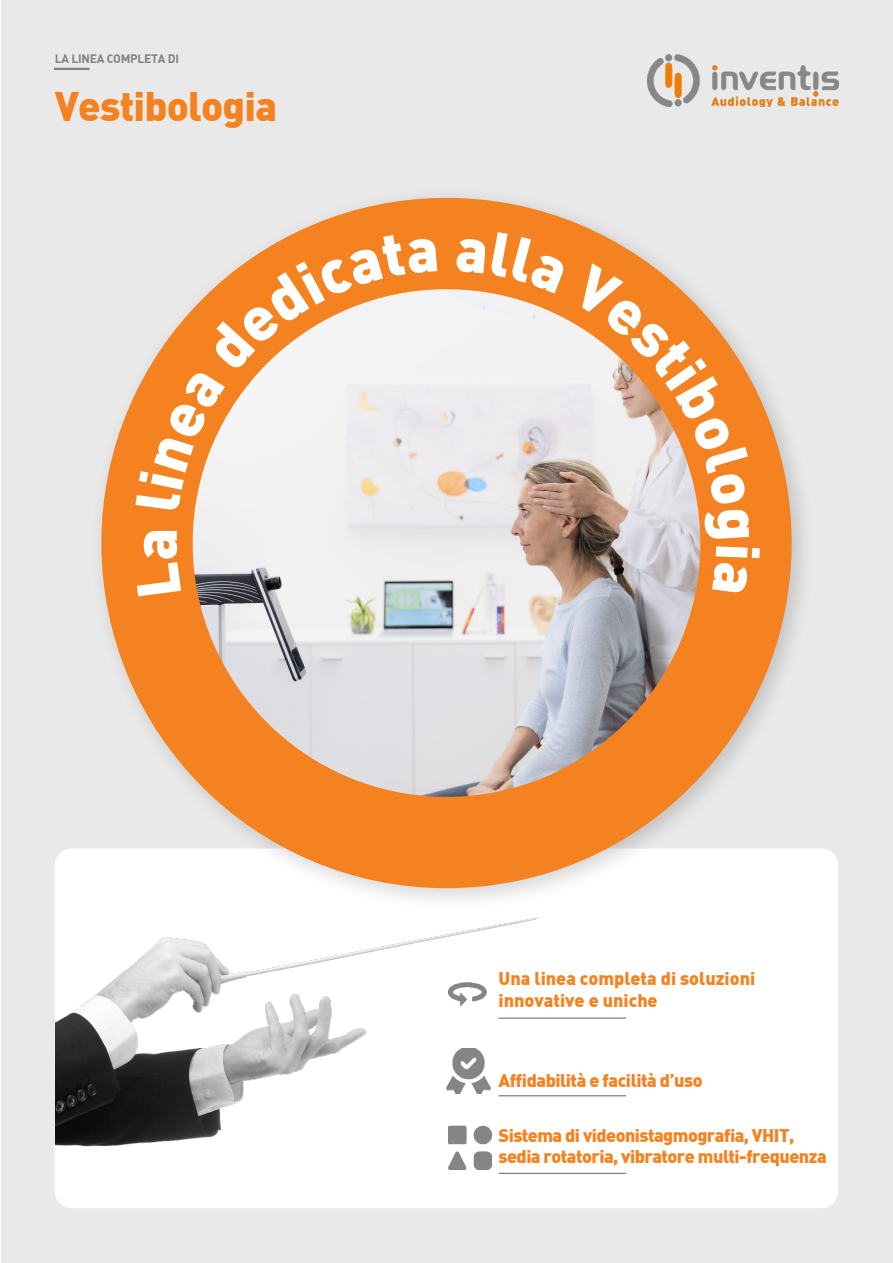
<style>
.page{position:relative;width:893px;height:1263px;background:#fff}
.page>*{position:absolute;margin:0;border:0;box-sizing:border-box;transform-origin:0 0}
.t1{font:900 60.9px "DIN";color:#fff}
.t2{font:900 40.5px "DIN";letter-spacing:-.02em;color:#f58220}
.t3{font:900 18px/21.6px "DIN";letter-spacing:-.03em;color:#f58220}
.t4{font:900 18px/21.6px "DIN";color:#f58220}
.t5{font:700 12px "DIN Alternate";letter-spacing:-.02em;color:#808285}
</style>
<div class="page">
<div style="left:1px;top:0;width:892px;height:1263px;background:#e9e9e9"></div>
<div style="left:55px;top:848px;width:783px;height:360px;background:#fff;border-radius:17px"></div>
<div style="left:54px;top:68px;width:36px;height:2px;border:2px solid #808285"></div>
<img style="left:647px;top:54px;width:192px;height:53px">
<div style="left:88px;top:185px;width:728px;height:728px;background:#231f20;opacity:.2"></div>
<img style="left:147px;top:290px;width:599px;height:509px">
<div style="left:101px;top:198px;width:691px;height:690px;border:91px solid #f58220;border-radius:50%"></div>
<img style="left:55px;top:904px;width:512px;height:243px">
<img style="left:448px;top:982px;width:39px;height:25px">
<img style="left:447px;top:1048px;width:44px;height:46px">
<img style="left:448px;top:1125px;width:44px;height:44px">
<hr style="left:499px;top:1017px;width:127px;height:2px;background:#808285">
<hr style="left:499px;top:1095px;width:127px;height:1px;background:#808285">
<hr style="left:499px;top:1173px;width:127px;height:1px;background:#808285">
<div style="left:134px;top:562px;width:47px;height:34px;background:#f58220"></div>
<svg style="left:136px;top:234px;width:301px;height:277px"></svg>
<svg style="left:456px;top:232px;width:293px;height:307px"></svg>
<div style="left:712px;top:546px;width:48px;height:48px;background:#f58220"></div>
<p class="t5" style="left:55px;top:51px;width:126px">LA LINEA COMPLETA DI</p>
<p class="t2" style="left:55px;top:79px;width:224px">Vestibologia</p>
<p class="t1" style="left:114px;top:560px;width:35px;rotate:-90deg">a</p>
<p class="t4" style="left:499px;top:967px;width:258px">Una linea completa di soluzioni innovative e uniche</p>
<p class="t3" style="left:499px;top:1068px;width:206px">Affidabilità e facilità d’uso</p>
<p class="t3" style="left:499px;top:1123px;width:330px">Sistema di videonistagmografia, VHIT, sedia rotatoria, vibratore multi-frequenza</p>
</div>
